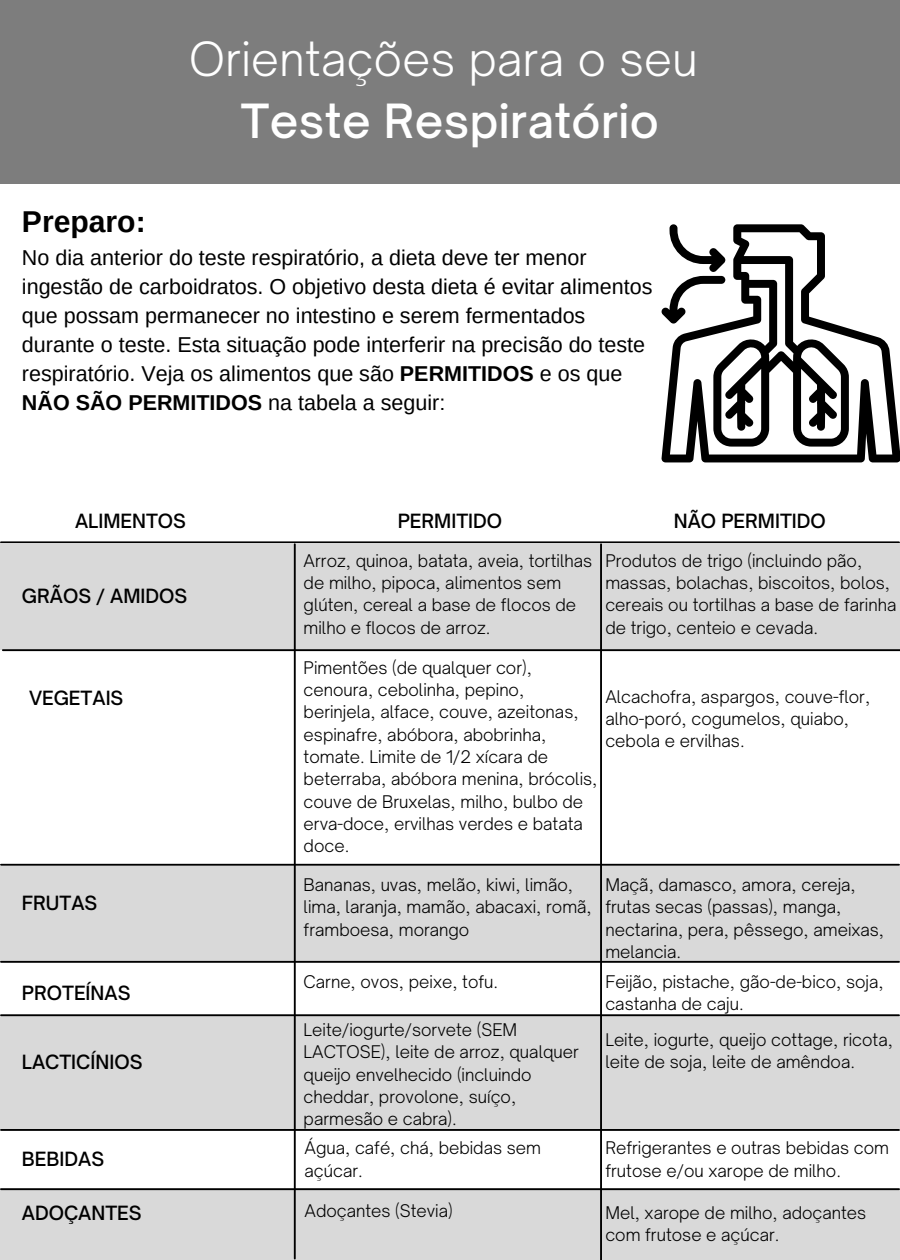
<style>
.page{position:relative;width:900px;height:1260px;background:#fff}
.page>*{position:absolute;margin:0;border:0;box-sizing:border-box;transform-origin:0 0}
.t1{font:300 45.25px "Open Sauce One";letter-spacing:.01em;color:#fff}
.t2{font:500 45.25px "Open Sauce One";letter-spacing:.01em;color:#fff}
.t3{font:700 30.25px "Arimo";color:#000}
.t4{font:21.5px/29px "Arimo";color:#000}
.t5{font:500 18.75px "Open Sauce One";color:#000}
.t6{font:300 16.75px/22.2px "Open Sauce One";color:#000}
.s1{font-weight:700}
</style>
<div class="page">
<div style="left:0;top:0;width:900px;height:184px;background:#7d7d7d"></div>
<svg style="left:661px;top:224px;width:239px;height:238px"></svg>
<hr style="left:1px;top:541px;width:898px;height:2px;background:#000">
<div style="left:0;top:543px;width:900px;height:107px;background:#d9d9d9"></div>
<div style="left:0;top:866px;width:900px;height:95px;background:#d9d9d9"></div>
<div style="left:0;top:1016px;width:900px;height:113px;background:#d9d9d9"></div>
<div style="left:0;top:1188px;width:900px;height:72px;background:#d9d9d9"></div>
<hr style="left:600px;top:544px;width:2px;height:716px;background:#000">
<hr style="left:294px;top:544px;width:2px;height:715px;background:#000">
<hr style="left:3px;top:649px;width:897px;height:2px;background:#000">
<hr style="left:1px;top:864px;width:898px;height:2px;background:#000">
<hr style="left:1px;top:961px;width:898px;height:2px;background:#000">
<hr style="left:1px;top:1014px;width:898px;height:2px;background:#000">
<hr style="left:1px;top:1129px;width:898px;height:2px;background:#000">
<hr style="left:1px;top:1188px;width:898px;height:2px;background:#000">
<h1 class="t1" style="left:189px;top:30px;width:510px">Orientações para o seu</h1>
<h1 class="t2" style="left:241px;top:91px;width:420px">Teste Respiratório</h1>
<h2 class="t3" style="left:22px;top:201px;width:125px">Preparo:</h2>
<p class="t4" style="left:22px;top:243px;width:632px">No dia anterior do teste respiratório, a dieta deve ter menor ingestão de carboidratos. O objetivo desta dieta é evitar alimentos que possam permanecer no intestino e serem fermentados durante o teste. Esta situação pode interferir na precisão do teste respiratório. Veja os alimentos que são <span class="s1">PERMITIDOS</span> e os que <span class="s1">NÃO SÃO PERMITIDOS</span> na tabela a seguir:</p>
<p class="t5" style="left:75px;top:509px;width:113px">ALIMENTOS</p>
<p class="t5" style="left:22px;top:584px;width:167px">GRÃOS / AMIDOS</p>
<p class="t5" style="left:29px;top:686px;width:96px">VEGETAIS</p>
<p class="t5" style="left:22px;top:890px;width:77px">FRUTAS</p>
<p class="t5" style="left:398px;top:509px;width:106px">PERMITIDO</p>
<p class="t5" style="left:674px;top:509px;width:154px">NÃO PERMITIDO</p>
<p class="t6" style="left:304px;top:549px;width:290px">Arroz, quinoa, batata, aveia, tortilhas de milho, pipoca, alimentos sem glúten, cereal a base de flocos de milho e flocos de arroz.</p>
<p class="t6" style="left:605px;top:549px;width:292px">Produtos de trigo (incluindo pão, massas, bolachas, biscoitos, bolos, cereais ou tortilhas a base de farinha de trigo, centeio e cevada.</p>
<p class="t6" style="left:304px;top:656px;width:295px">Pimentões (de qualquer cor), cenoura, cebolinha, pepino, berinjela, alface, couve, azeitonas, espinafre, abóbora, abobrinha, tomate. Limite de 1/2 xícara de beterraba, abóbora menina, brócolis, couve de Bruxelas, milho, bulbo de erva-doce, ervilhas verdes e batata doce.</p>
<p class="t6" style="left:605px;top:685px;width:266px">Alcachofra, aspargos, couve-flor, alho-poró, cogumelos, quiabo, cebola e ervilhas.</p>
<p class="t6" style="left:304px;top:873px;width:290px">Bananas, uvas, melão, kiwi, limão, lima, laranja, mamão, abacaxi, romã, framboesa, morango</p>
<p class="t6" style="left:605px;top:873px;width:280px">Maçã, damasco, amora, cereja, frutas secas (passas), manga, nectarina, pera, pêssego, ameixas, melancia.</p>
<p class="t5" style="left:22px;top:981px;width:110px">PROTEÍNAS</p>
<p class="t6" style="left:304px;top:970px;width:196px">Carne, ovos, peixe, tofu.</p>
<p class="t6" style="left:605px;top:970px;width:280px">Feijão, pistache, gão-de-bico, soja, castanha de caju.</p>
<p class="t5" style="left:22px;top:1050px;width:122px">LACTICÍNIOS</p>
<p class="t6" style="left:304px;top:1018px;width:277px">Leite/iogurte/sorvete (SEM<br>LACTOSE), leite de arroz, qualquer queijo envelhecido (incluindo cheddar, provolone, suíço, parmesão e cabra).</p>
<p class="t6" style="left:605px;top:1028px;width:289px">Leite, iogurte, queijo cottage, ricota, leite de soja, leite de amêndoa.</p>
<p class="t5" style="left:22px;top:1146px;width:84px">BEBIDAS</p>
<p class="t6" style="left:305px;top:1137px;width:238px">Água, café, chá, bebidas sem açúcar.</p>
<p class="t6" style="left:605px;top:1137px;width:285px">Refrigerantes e outras bebidas com frutose e/ou xarope de milho.</p>
<p class="t5" style="left:22px;top:1201px;width:121px">ADOÇANTES</p>
<p class="t6" style="left:305px;top:1200px;width:150px">Adoçantes (Stevia)</p>
<p class="t6" style="left:605px;top:1201px;width:262px">Mel, xarope de milho, adoçantes com frutose e açúcar.</p>
</div>
